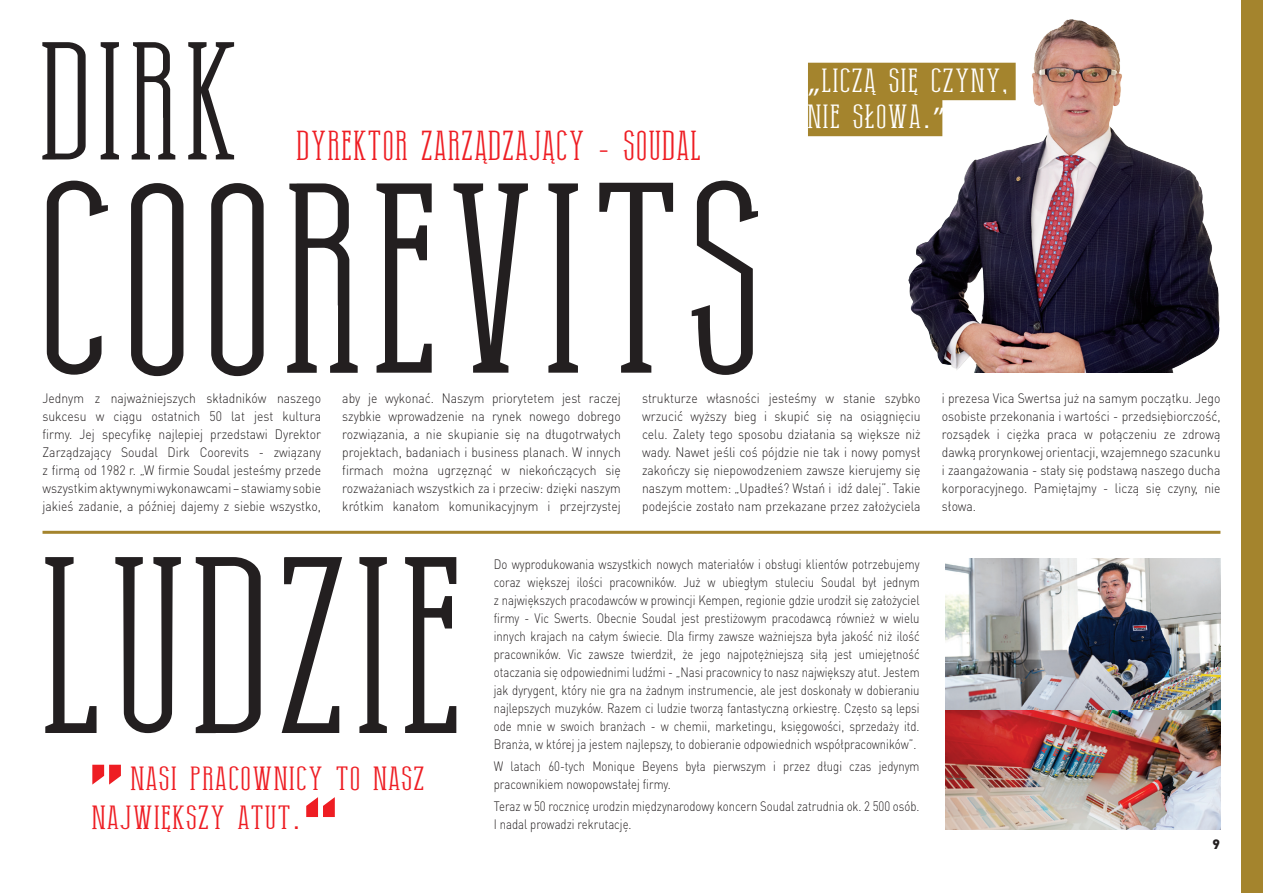
<style>
.page{position:relative;width:1263px;height:893px;background:#fff}
.page>*{position:absolute;margin:0;border:0;box-sizing:border-box;transform-origin:0 0}
.t1{font:242.1px "Thin Grotesk Serif";letter-spacing:.05em;color:#231f20;scale:1.1 1}
.t2{font:225px "Thin Grotesk Serif";letter-spacing:.05em;color:#231f20;scale:1.1 1}
.t3{font:150px "Thin Grotesk Serif";color:#231f20;scale:1.1 1}
.t4{font:37.5px "Thin Grotesk Serif";letter-spacing:.05em;color:#ee1d23;scale:1.1 1}
.t5{font:30px/39px "Thin Grotesk Serif";letter-spacing:.05em;color:#ee1d23;scale:1.3 1}
.t6{font:30px/36px "Thin Grotesk Serif";letter-spacing:.05em;color:#fff;scale:1.3 1}
.t7{font:300 13.5px/18px "DIN Pro";color:#231f20;text-align:justify;scale:.9 1}
.t8{font:300 13.5px/18px "DIN Pro";color:#231f20;scale:.84 1}
.t9{font:900 13.5px "DIN Pro";color:#231f20}
.s1{font-family:"Myriad Pro";font-stretch:condensed}
</style>
<div class="page">
<img style="left:897px;top:19px;width:323px;height:353px">
<div style="left:1242px;top:0;width:21px;height:893px;background:#a4842d"></div>
<div style="left:808px;top:63px;width:208px;height:37px;background:#a4842d"></div>
<div style="left:808px;top:99px;width:134px;height:37px;background:#a4842d"></div>
<svg style="left:306px;top:797px;width:29px;height:20px"></svg>
<svg style="left:92px;top:765px;width:29px;height:20px"></svg>
<hr style="left:43px;top:531px;width:1177px;height:3px;background:#a4842d">
<img style="left:945px;top:558px;width:275px;height:152px">
<img style="left:945px;top:710px;width:275px;height:119px">
<h3 class="t3" style="left:43px;top:23px;width:178px">DIRK</h3>
<h3 class="t4" style="left:297px;top:126px;width:368px">DYREKTOR ZARZĄDZAJĄCY - SOUDAL</h3>
<h1 class="t1" style="left:40px;top:152px;width:657px">COOREVITS</h1>
<h3 class="t6" style="left:808px;top:63px;width:157px"><span class="s1">„</span>LICZĄ SIĘ CZYNY,<br>NIE SŁOWA.<span class="s1">”</span></h3>
<p class="t7" style="left:43px;top:389px;width:311px">Jednym z najważniejszych składników naszego sukcesu w ciągu ostatnich 50 lat jest kultura firmy. Jej specyfikę najlepiej przedstawi Dyrektor Zarządzający Soudal Dirk Coorevits - związany z firmą od 1982 r. „W firmie Soudal jesteśmy przede wszystkim aktywnymi wykonawcami – stawiamy sobie jakieś zadanie, a później dajemy z siebie wszystko,</p>
<p class="t7" style="left:342px;top:389px;width:311px">aby je wykonać. Naszym priorytetem jest raczej szybkie wprowadzenie na rynek nowego dobrego rozwiązania, a nie skupianie się na długotrwałych projektach, badaniach i business planach. W innych firmach można ugrzęznąć w niekończących się rozważaniach wszystkich za i przeciw: dzięki naszym krótkim kanałom komunikacyjnym i przejrzystej</p>
<p class="t7" style="left:642px;top:389px;width:311px">strukturze własności jesteśmy w stanie szybko wrzucić wyższy bieg i skupić się na osiągnięciu celu. Zalety tego sposobu działania są większe niż wady. Nawet jeśli coś pójdzie nie tak i nowy pomysł zakończy się niepowodzeniem zawsze kierujemy się naszym mottem: „Upadłeś? Wstań i idź dalej”. Takie podejście zostało nam przekazane przez założyciela</p>
<p class="t7" style="left:942px;top:389px;width:311px">i prezesa Vica Swertsa już na samym początku. Jego osobiste przekonania i wartości - przedsiębiorczość, rozsądek i ciężka praca w połączeniu ze zdrową dawką prorynkowej orientacji, wzajemnego szacunku i zaangażowania - stały się podstawą naszego ducha korporacyjnego. Pamiętajmy - liczą się czyny, nie słowa.</p>
<h2 class="t2" style="left:43px;top:528px;width:381px">LUDZIE</h2>
<p class="t8" style="left:494px;top:554px;width:508px;text-align:justify">Do wyprodukowania wszystkich nowych materiałów i obsługi klientów potrzebujemy coraz większej ilości pracowników. Już w ubiegłym stuleciu Soudal był jednym z największych pracodawców w prowincji Kempen, regionie gdzie urodził się założyciel firmy - Vic Swerts. Obecnie Soudal jest prestiżowym pracodawcą również w wielu innych krajach na całym świecie. Dla firmy zawsze ważniejsza była jakość niż ilość pracowników. Vic zawsze twierdził, że jego najpotężniejszą siłą jest umiejętność otaczania się odpowiednimi ludźmi - „Nasi pracownicy to nasz największy atut. Jestem jak dyrygent, który nie gra na żadnym instrumencie, ale jest doskonały w dobieraniu najlepszych muzyków. Razem ci ludzie tworzą fantastyczną orkiestrę. Często są lepsi ode mnie w swoich branżach - w chemii, marketingu, księgowości, sprzedaży itd.<br>Branża, w której ja jestem najlepszy, to dobieranie odpowiednich współpracowników”.</p>
<p class="t8" style="left:494px;top:756px;width:508px">W latach 60-tych Monique Beyens była pierwszym i przez długi czas jedynym pracownikiem nowopowstałej firmy.</p>
<p class="t8" style="left:494px;top:797px;width:508px">Teraz w 50 rocznicę urodzin międzynarodowy koncern Soudal zatrudnia ok. 2 500 osób.<br>I nadal prowadzi rekrutację.</p>
<h3 class="t5" style="left:92px;top:760px;width:257px;text-indent:39px">NASI PRACOWNICY TO NASZ<br>NAJWIĘKSZY ATUT.</h3>
<p class="t9" style="left:1212px;top:835px;width:9px">9</p>
</div>
